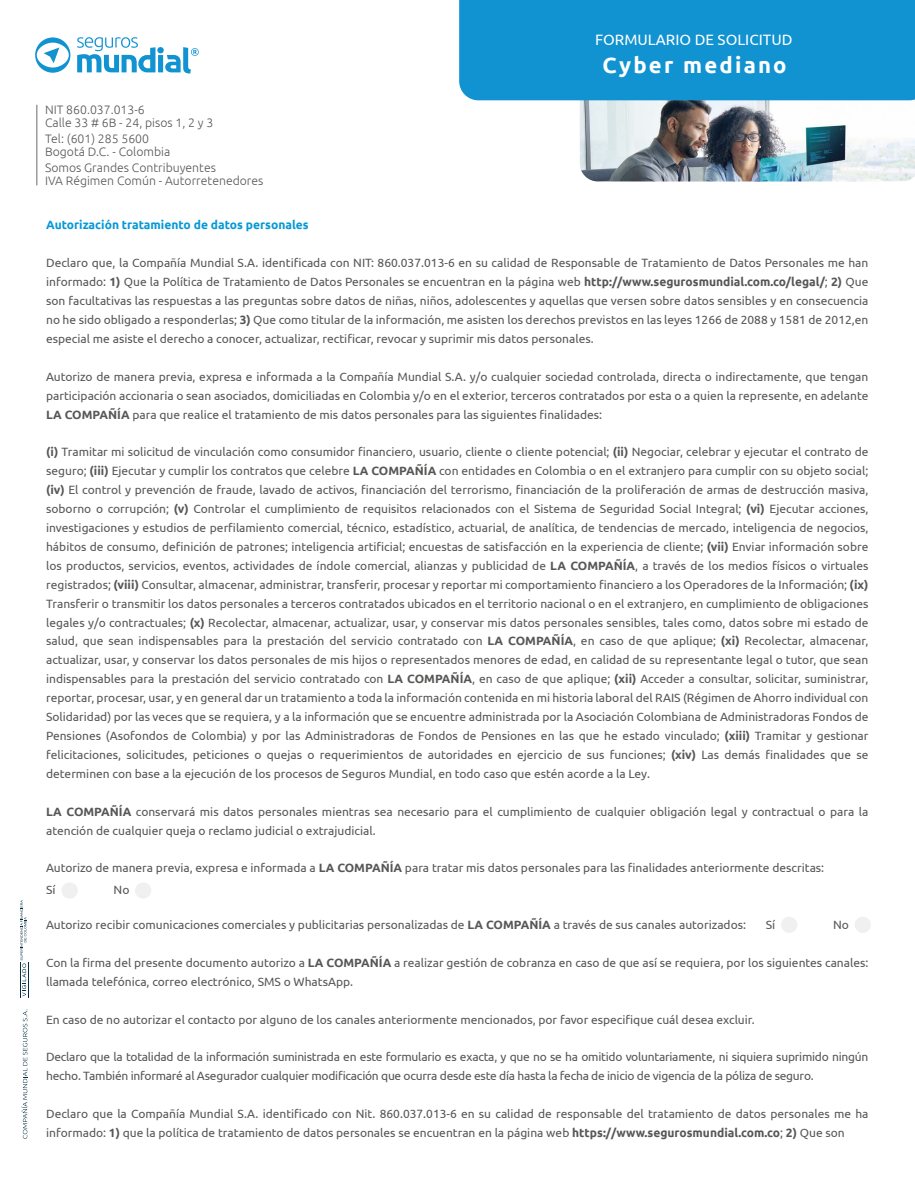
<style>
.page{position:relative;width:915px;height:1191px;background:#fff}
.page>*{position:absolute;margin:0;border:0;box-sizing:border-box;transform-origin:0 0}
.t1{font:700 22.05px "Ubuntu";letter-spacing:.1em;color:#fff}
.t2{font:15px "Ubuntu";color:#fff}
.t3{font:300 12.3px/13.8px "Ubuntu";color:#585857}
.t4{font:12px/18.9px "Ubuntu";color:#575756;text-align:justify}
.t5{font:12px/18.9px "Ubuntu";letter-spacing:-.02em;color:#575756}
.t6{font:700 12px "Ubuntu";color:#0699d6}
.t7{font:12px "Ubuntu";color:#575756}
.s1{font-weight:700}
</style>
<div class="page">
<svg style="left:77px;top:37px;width:122px;height:37px"></svg>
<svg style="left:35px;top:37px;width:35px;height:36px"></svg>
<hr style="left:36px;top:105px;width:1px;height:80px;background:#9d9b9b">
<svg style="left:20px;top:900px;width:6px;height:96px"></svg>
<hr style="left:21px;top:962px;width:1px;height:36px;background:#062f43">
<hr style="left:28px;top:962px;width:1px;height:36px;background:#062f43">
<svg style="left:21px;top:1009px;width:7px;height:129px"></svg>
<div style="left:61px;top:882px;width:17px;height:16px;background:#f0f0f0;border-radius:8px"></div>
<div style="left:135px;top:882px;width:16px;height:16px;background:#f0f0f0;border-radius:8px"></div>
<div style="left:780px;top:916px;width:17px;height:17px;background:#f0f0f0;border-radius:8px"></div>
<div style="left:854px;top:916px;width:16px;height:17px;background:#f0f0f0;border-radius:8px"></div>
<img style="left:579px;top:100px;width:335px;height:81px">
<div style="left:459px;top:0;width:455px;height:100px;background:#1193d2"></div>
<p class="t2" style="left:595px;top:31px;width:199px">FORMULARIO DE SOLICITUD</p>
<h1 class="t1" style="left:602px;top:52px;width:185px">Cyber mediano</h1>
<p class="t3" style="left:45px;top:102px;width:170px">NIT 860.037.013-6<br>Calle 33 # 6B - 24, pisos 1, 2 y 3</p>
<p class="t3" style="left:45px;top:131px;width:127px">Tel: (601) 285 5600<br>Bogotá D.C. - Colombia</p>
<p class="t3" style="left:45px;top:160px;width:220px">Somos Grandes Contribuyentes<br>IVA Régimen Común - Autorretenedores</p>
<p class="t6" style="left:46px;top:218px;width:264px">Autorización tratamiento de datos personales</p>
<p class="t4" style="left:46px;top:253px;width:823px">Declaro que, la Compañía Mundial S.A. identificada con NIT: 860.037.013-6 en su calidad de Responsable de Tratamiento de Datos Personales me han informado: <span class="s1">1)</span> Que la Política de Tratamiento de Datos Personales se encuentran en la página web <span class="s1">http://www.segurosmundial.com.co/legal/</span>; <span class="s1">2)</span> Que son facultativas las respuestas a las preguntas sobre datos de niñas, niños, adolescentes y aquellas que versen sobre datos sensibles y en consecuencia no he sido obligado a responderlas; <span class="s1">3)</span> Que como titular de la información, me asisten los derechos previstos en las leyes 1266 de 2088 y 1581 de 2012,en especial me asiste el derecho a conocer, actualizar, rectificar, revocar y suprimir mis datos personales.</p>
<p class="t4" style="left:46px;top:367px;width:823px">Autorizo de manera previa, expresa e informada a la Compañía Mundial S.A. y/o cualquier sociedad controlada, directa o indirectamente, que tengan participación accionaria o sean asociados, domiciliadas en Colombia y/o en el exterior, terceros contratados por esta o a quien la represente, en adelante <span class="s1">LA COMPAÑÍA</span> para que realice el tratamiento de mis datos personales para las siguientes finalidades:</p>
<p class="t4" style="left:46px;top:442px;width:823px"><span class="s1">(i)</span> Tramitar mi solicitud de vinculación como consumidor financiero, usuario, cliente o cliente potencial; <span class="s1">(ii)</span> Negociar, celebrar y ejecutar el contrato de seguro; <span class="s1">(iii)</span> Ejecutar y cumplir los contratos que celebre <span class="s1">LA COMPAÑÍA</span> con entidades en Colombia o en el extranjero para cumplir con su objeto social; <span class="s1">(iv)</span> El control y prevención de fraude, lavado de activos, financiación del terrorismo, financiación de la proliferación de armas de destrucción masiva, soborno o corrupción; <span class="s1">(v)</span> Controlar el cumplimiento de requisitos relacionados con el Sistema de Seguridad Social Integral; <span class="s1">(vi)</span> Ejecutar acciones, investigaciones y estudios de perfilamiento comercial, técnico, estadístico, actuarial, de analítica, de tendencias de mercado, inteligencia de negocios, hábitos de consumo, definición de patrones; inteligencia artificial; encuestas de satisfacción en la experiencia de cliente; <span class="s1">(vii)</span> Enviar información sobre los productos, servicios, eventos, actividades de índole comercial, alianzas y publicidad de <span class="s1">LA COMPAÑÍA</span>, a través de los medios físicos o virtuales registrados; <span class="s1">(viii)</span> Consultar, almacenar, administrar, transferir, procesar y reportar mi comportamiento financiero a los Operadores de la Información; <span class="s1">(ix)<br></span>Transferir o transmitir los datos personales a terceros contratados ubicados en el territorio nacional o en el extranjero, en cumplimiento de obligaciones legales y/o contractuales; <span class="s1">(x)</span> Recolectar, almacenar, actualizar, usar, y conservar mis datos personales sensibles, tales como, datos sobre mi estado de salud, que sean indispensables para la prestación del servicio contratado con <span class="s1">LA COMPAÑÍA</span>, en caso de que aplique; <span class="s1">(xi)</span> Recolectar, almacenar, actualizar, usar, y conservar los datos personales de mis hijos o representados menores de edad, en calidad de su representante legal o tutor, que sean indispensables para la prestación del servicio contratado con <span class="s1">LA COMPAÑÍA</span>, en caso de que aplique; <span class="s1">(xii)</span> Acceder a consultar, solicitar, suministrar, reportar, procesar, usar, y en general dar un tratamiento a toda la información contenida en mi historia laboral del RAIS (Régimen de Ahorro individual con Solidaridad) por las veces que se requiera, y a la información que se encuentre administrada por la Asociación Colombiana de Administradoras Fondos de Pensiones (Asofondos de Colombia) y por las Administradoras de Fondos de Pensiones en las que he estado vinculado; <span class="s1">(xiii)</span> Tramitar y gestionar felicitaciones, solicitudes, peticiones o quejas o requerimientos de autoridades en ejercicio de sus funciones; <span class="s1">(xiv)</span> Las demás finalidades que se determinen con base a la ejecución de los procesos de Seguros Mundial, en todo caso que estén acorde a la Ley.</p>
<p class="t4" style="left:46px;top:801px;width:823px"><span class="s1">LA COMPAÑÍA</span> conservará mis datos personales mientras sea necesario para el cumplimiento de cualquier obligación legal y contractual o para la atención de cualquier queja o reclamo judicial o extrajudicial.</p>
<p class="t4" style="left:46px;top:858px;width:779px">Autorizo de manera previa, expresa e informada a <span class="s1">LA COMPAÑÍA</span> para tratar mis datos personales para las finalidades anteriormente descritas:</p>
<p class="t7" style="left:46px;top:883px;width:11px">Sí</p>
<p class="t7" style="left:113px;top:883px;width:17px">No</p>
<p class="t4" style="left:46px;top:915px;width:701px">Autorizo recibir comunicaciones comerciales y publicitarias personalizadas de <span class="s1">LA COMPAÑÍA</span> a través de sus canales autorizados:</p>
<p class="t4" style="left:46px;top:952px;width:823px">Con la firma del presente documento autorizo a <span class="s1">LA COMPAÑÍA</span> a realizar gestión de cobranza en caso de que así se requiera, por los siguientes canales: llamada telefónica, correo electrónico, SMS o WhatsApp.</p>
<p class="t4" style="left:46px;top:1009px;width:710px">En caso de no autorizar el contacto por alguno de los canales anteriormente mencionados, por favor especifique cuál desea excluir.</p>
<p class="t5" style="left:46px;top:1047px;width:823px">Declaro que la totalidad de la información suministrada en este formulario es exacta, y que no se ha omitido voluntariamente, ni siquiera suprimido ningún hecho. También informaré al Asegurador cualquier modificación que ocurra desde este día hasta la fecha de inicio de vigencia de la póliza de seguro.</p>
<p class="t4" style="left:46px;top:1104px;width:823px">Declaro que la Compañía Mundial S.A. identificado con Nit. 860.037.013-6 en su calidad de responsable del tratamiento de datos personales me ha informado: <span class="s1">1)</span> que la política de tratamiento de datos personales se encuentran en la página web <span class="s1">https://www.segurosmundial.com.co</span>; <span class="s1">2)</span> Que son</p>
<p class="t7" style="left:765px;top:917px;width:11px">Sí</p>
<p class="t7" style="left:832px;top:917px;width:17px">No</p>
</div>
